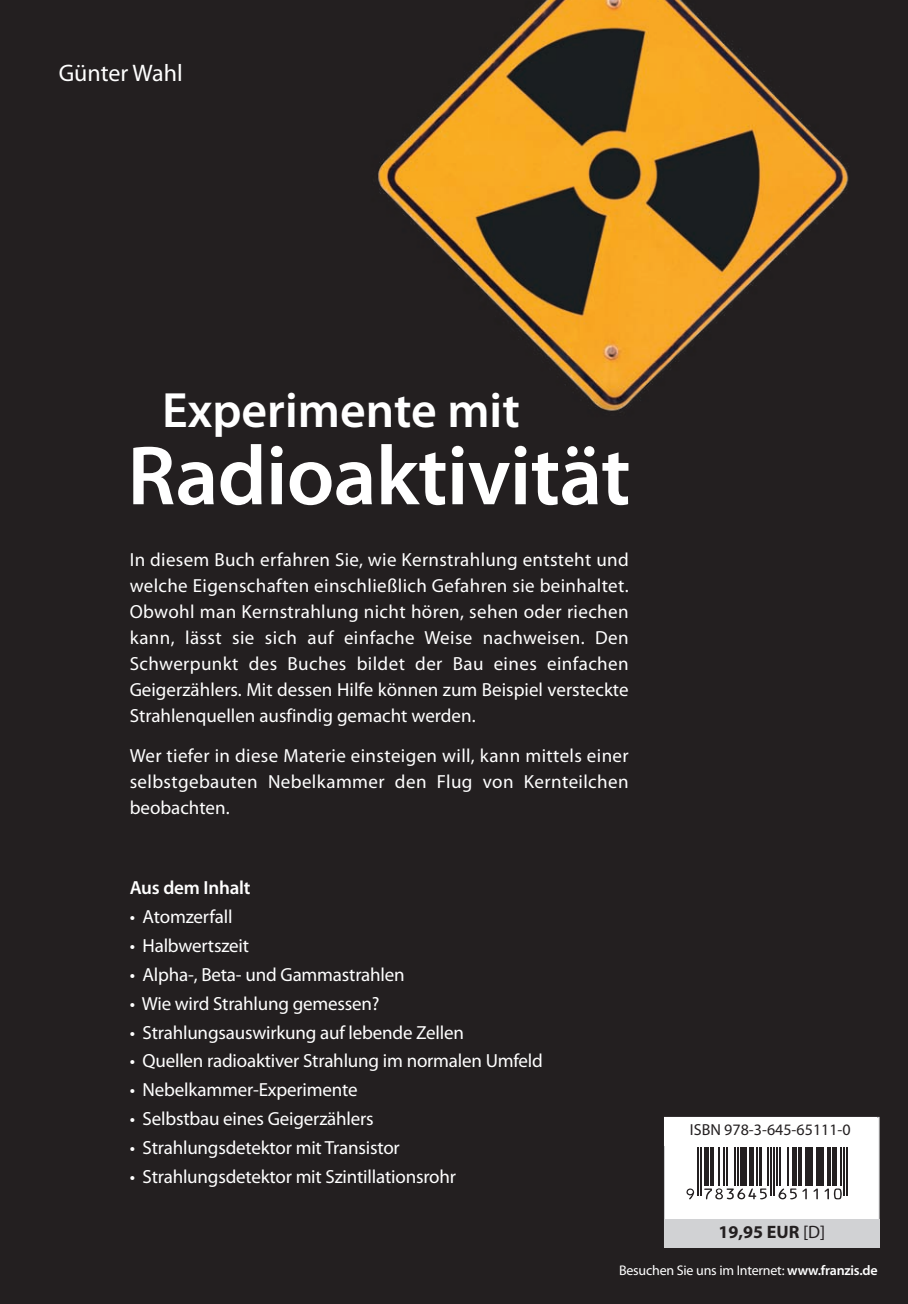
<style>
.page{position:relative;width:908px;height:1304px;background:#fff}
.page>*{position:absolute;margin:0;border:0;box-sizing:border-box;transform-origin:0 0}
.t1{font:600 84.8px "Myriad Pro";letter-spacing:-.01em;color:#fff}
.t2{font:600 49.8px "Myriad Pro";color:#fff}
.t3{font:24px "Myriad Pro";color:#fff}
.t4{font:19px/26px "Myriad Pro";letter-spacing:-.01em;color:#fff;text-align:justify}
.t5{font:600 19px "Myriad Pro";letter-spacing:-.01em;color:#fff}
.t6{font:700 18px "Myriad Pro";color:#231f20}
.t7{font:16px "Myriad Pro";color:#231f20}
.t8{font:14px "Myriad Pro";letter-spacing:-.015em;color:#fff}
.s1{font-weight:400}
.s2{font-weight:600}
</style>
<div class="page">
<div style="left:0;top:0;width:907px;height:1304px;background:#231f20"></div>
<img style="left:378px;top:0;width:471px;height:411px">
<hr style="left:907px;top:0;width:1px;height:156px;background:#ee1d23">
<img style="left:907px;top:1213px;width:1px;height:91px">
<img style="left:864px;top:1196px;width:16px;height:52px">
<svg style="left:907px;top:1191px;width:1px;height:22px"></svg>
<div style="left:664px;top:1118px;width:214px;height:128px;background:#fff"></div>
<svg style="left:689px;top:1147px;width:159px;height:53px"></svg>
<hr style="left:697px;top:1148px;width:1px;height:48px;background:#231f20">
<hr style="left:700px;top:1148px;width:1px;height:48px;background:#231f20">
<div style="left:703px;top:1148px;width:5px;height:38px;background:#231f20"></div>
<hr style="left:709px;top:1148px;width:3px;height:38px;background:#231f20">
<hr style="left:717px;top:1148px;width:2px;height:38px;background:#231f20">
<hr style="left:722px;top:1148px;width:1px;height:38px;background:#231f20">
<hr style="left:725px;top:1148px;width:2px;height:38px;background:#231f20">
<hr style="left:733px;top:1148px;width:2px;height:38px;background:#231f20">
<hr style="left:736px;top:1148px;width:2px;height:38px;background:#231f20">
<div style="left:739px;top:1148px;width:7px;height:38px;background:#231f20"></div>
<hr style="left:749px;top:1148px;width:4px;height:38px;background:#231f20">
<hr style="left:755px;top:1148px;width:2px;height:38px;background:#231f20">
<hr style="left:758px;top:1148px;width:3px;height:38px;background:#231f20">
<hr style="left:766px;top:1148px;width:2px;height:38px;background:#231f20">
<hr style="left:770px;top:1148px;width:1px;height:48px;background:#231f20">
<hr style="left:773px;top:1148px;width:1px;height:48px;background:#231f20">
<hr style="left:776px;top:1148px;width:1px;height:38px;background:#231f20">
<hr style="left:779px;top:1148px;width:1px;height:38px;background:#231f20">
<hr style="left:787px;top:1148px;width:1px;height:38px;background:#231f20">
<hr style="left:792px;top:1148px;width:4px;height:38px;background:#231f20">
<hr style="left:798px;top:1148px;width:3px;height:38px;background:#231f20">
<hr style="left:804px;top:1148px;width:3px;height:38px;background:#231f20">
<hr style="left:809px;top:1148px;width:3px;height:38px;background:#231f20">
<hr style="left:815px;top:1148px;width:3px;height:38px;background:#231f20">
<hr style="left:820px;top:1148px;width:3px;height:38px;background:#231f20">
<svg style="left:826px;top:1148px;width:4px;height:38px"></svg>
<div style="left:831px;top:1148px;width:5px;height:38px;background:#231f20"></div>
<hr style="left:839px;top:1148px;width:1px;height:38px;background:#231f20">
<hr style="left:842px;top:1148px;width:2px;height:48px;background:#231f20">
<hr style="left:845px;top:1148px;width:2px;height:48px;background:#231f20">
<svg style="left:686px;top:1188px;width:8px;height:11px"></svg>
<svg style="left:703px;top:1188px;width:63px;height:11px"></svg>
<svg style="left:778px;top:1188px;width:18px;height:11px"></svg>
<svg style="left:802px;top:1188px;width:4px;height:11px"></svg>
<svg style="left:813px;top:1188px;width:4px;height:11px"></svg>
<svg style="left:824px;top:1188px;width:17px;height:11px"></svg>
<div style="left:663px;top:1219px;width:216px;height:28px;background:#d1d2d4"></div>
<div style="left:663px;top:1117px;width:213px;height:28px;background:#fff"></div>
<p class="t3" style="left:59px;top:64px;width:125px">Günter Wahl</p>
<p class="t2" style="left:162px;top:381px;width:359px">Experimente mit</p>
<p class="t1" style="left:127px;top:425px;width:504px">Radioaktivität</p>
<p class="t4" style="left:130px;top:548px;width:500px">In diesem Buch erfahren Sie, wie Kernstrahlung entsteht und welche Eigenschaften einschließlich Gefahren sie beinhaltet.<br>Obwohl man Kernstrahlung nicht hören, sehen oder riechen kann, lässt sie sich auf einfache Weise nachweisen. Den Schwerpunkt des Buches bildet der Bau eines einfachen Geigerzählers. Mit dessen Hilfe können zum Beispiel versteckte Strahlenquellen ausfindig gemacht werden.</p>
<p class="t4" style="left:130px;top:744px;width:500px">Wer tiefer in diese Materie einsteigen will, kann mittels einer selbstgebauten Nebelkammer den Flug von Kernteilchen beobachten.</p>
<p class="t5" style="left:130px;top:877px;width:122px">Aus dem Inhalt</p>
<p class="t4" style="left:130px;top:905px;width:104px">• Atomzerfall</p>
<p class="t4" style="left:130px;top:934px;width:121px">• Halbwertszeit</p>
<p class="t4" style="left:130px;top:963px;width:276px">• Alpha-, Beta- und Gammastrahlen</p>
<p class="t4" style="left:130px;top:992px;width:251px">• Wie wird Strahlung gemessen?</p>
<p class="t4" style="left:130px;top:1021px;width:336px">• Strahlungsauswirkung auf lebende Zellen</p>
<p class="t4" style="left:130px;top:1050px;width:414px">• Quellen radioaktiver Strahlung im normalen Umfeld</p>
<p class="t4" style="left:130px;top:1078px;width:229px">• Nebelkammer-Experimente</p>
<p class="t4" style="left:130px;top:1107px;width:245px">• Selbstbau eines Geigerzählers</p>
<p class="t4" style="left:130px;top:1136px;width:271px">• Strahlungsdetektor mit Transistor</p>
<p class="t4" style="left:130px;top:1165px;width:328px">• Strahlungsdetektor mit Szintillationsrohr</p>
<p class="t7" style="left:689px;top:1124px;width:162px">ISBN 978-3-645-65111-0</p>
<p class="t6" style="left:718px;top:1221px;width:108px">19,95 EUR <span class="s1">[D]</span></p>
<p class="t8" style="left:618px;top:1265px;width:260px">Besuchen Sie uns im Internet: <span class="s2">www.franzis.de</span></p>
</div>
